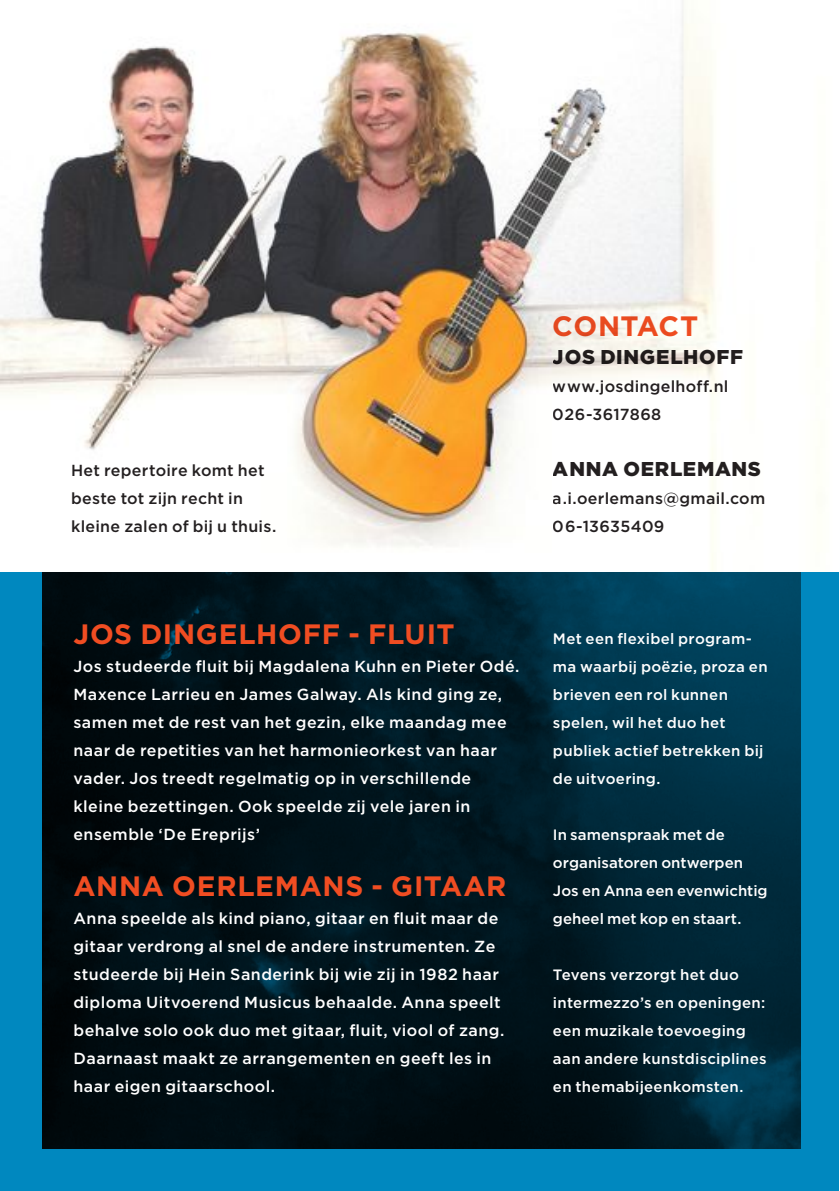
<style>
.page{position:relative;width:840px;height:1191px;background:#fff}
.page>*{position:absolute;margin:0;border:0;box-sizing:border-box;transform-origin:0 0}
.t1{font:700 28px "Gotham HTF";letter-spacing:.02em;color:#f04d22}
.t2{font:900 20px "Gotham HTF";letter-spacing:.03em;color:#231f20}
.t3{font:500 16px/28px "Gotham HTF";letter-spacing:.03em;color:#fff}
.t4{font:500 16px/28px "Gotham HTF";letter-spacing:.015em;color:#231f20}
.t5{font:500 15px/28px "Gotham HTF";letter-spacing:.015em;color:#fff}
</style>
<div class="page">
<div style="left:0;top:1px;width:838px;height:1190px;background:#0088bf"></div>
<img style="left:43px;top:571px;width:756px;height:577px">
<img style="left:0;top:1px;width:838px;height:570px">
<p class="t4" style="left:71px;top:456px;width:206px">Het repertoire komt het beste tot zijn recht in kleine zalen of bij u thuis.</p>
<h1 class="t1" style="left:552px;top:310px;width:147px">CONTACT</h1>
<p class="t2" style="left:552px;top:345px;width:191px">JOS DINGELHOFF</p>
<p class="t4" style="left:552px;top:372px;width:177px">www.josdingelhoff.nl<br>026-3617868</p>
<p class="t2" style="left:552px;top:457px;width:209px">ANNA OERLEMANS</p>
<p class="t4" style="left:552px;top:484px;width:214px">a.i.oerlemans@gmail.com<br>06-13635409</p>
<h1 class="t1" style="left:73px;top:618px;width:382px">JOS DINGELHOFF - FLUIT</h1>
<p class="t3" style="left:73px;top:652px;width:447px">Jos studeerde fluit bij Magdalena Kuhn en Pieter Odé.<br>Maxence Larrieu en James Galway. Als kind ging ze, samen met de rest van het gezin, elke maandag mee naar de repetities van het harmonieorkest van haar vader. Jos treedt regelmatig op in verschillende kleine bezettingen. Ook speelde zij vele jaren in ensemble ‘De Ereprijs’</p>
<h1 class="t1" style="left:73px;top:870px;width:434px">ANNA OERLEMANS - GITAAR</h1>
<p class="t3" style="left:73px;top:904px;width:432px">Anna speelde als kind piano, gitaar en fluit maar de gitaar verdrong al snel de andere instrumenten. Ze studeerde bij Hein Sanderink bij wie zij in 1982 haar diploma Uitvoerend Musicus behaalde. Anna speelt behalve solo ook duo met gitaar, fluit, viool of zang.<br>Daarnaast maakt ze arrangementen en geeft les in haar eigen gitaarschool.</p>
<p class="t5" style="left:552px;top:624px;width:216px">Met een flexibel program&shy;ma waarbij poëzie, proza en brieven een rol kunnen spelen, wil het duo het publiek actief betrekken bij de uitvoering.</p>
<p class="t5" style="left:552px;top:820px;width:216px">In samenspraak met de organisatoren ontwerpen<br>Jos en Anna een evenwichtig geheel met kop en staart.</p>
<p class="t5" style="left:552px;top:960px;width:215px">Tevens verzorgt het duo intermezzo’s en openingen: een muzikale toevoeging aan andere kunstdisciplines en themabijeenkomsten.</p>
</div>
